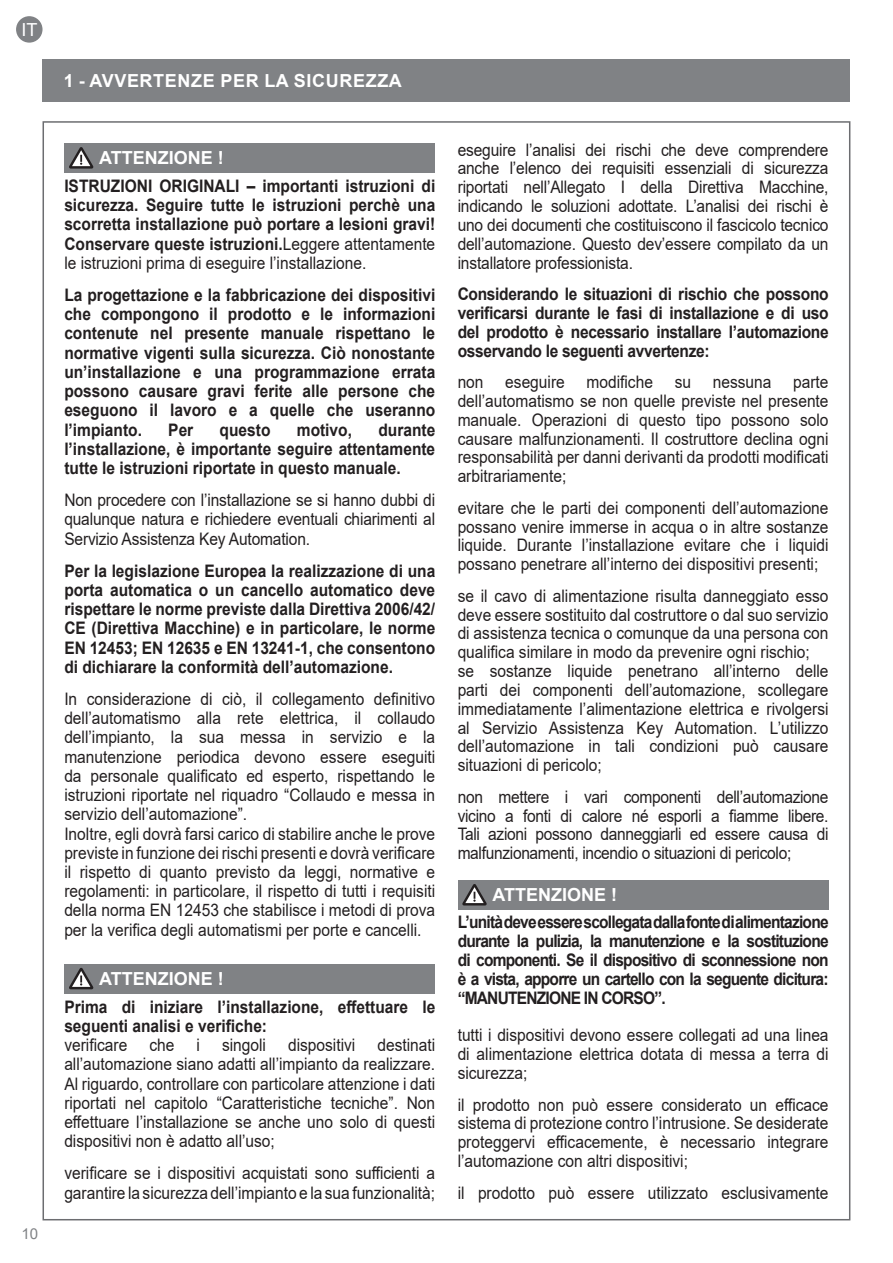
<style>
.page{position:relative;width:893px;height:1263px;background:#fff}
.page>*{position:absolute;margin:0;border:0;box-sizing:border-box;transform-origin:0 0}
.t1{font:700 18px "Arial";color:#fff}
.t2{font:700 18px "Arial";letter-spacing:.035em;color:#fff}
.t3{font:18px "Arial";color:#fff}
.t4{font:17.25px/18.8px "Arial";color:#231f20;text-align:justify;scale:.9 1}
.t5{font:700 17.25px/19.2px "Arial";color:#231f20;text-align:justify;scale:.9 1}
.t6{font:15px "Arial";color:#808285}
.s1{font-weight:400}
</style>
<div class="page">
<div style="left:16px;top:16px;width:27px;height:27px;background:#808285;border-radius:50%"></div>
<div style="left:43px;top:60px;width:807px;height:42px;background:#808285"></div>
<div style="left:64px;top:143px;width:371px;height:30px;background:#808285"></div>
<svg style="left:69px;top:147px;width:24px;height:22px"></svg>
<div style="left:64px;top:964px;width:371px;height:29px;background:#808285"></div>
<svg style="left:69px;top:968px;width:24px;height:21px"></svg>
<div style="left:458px;top:880px;width:371px;height:30px;background:#808285"></div>
<svg style="left:462px;top:884px;width:25px;height:21px"></svg>
<p class="t3" style="left:21px;top:17px;width:18px">IT</p>
<p class="t6" style="left:21px;top:1223px;width:18px">10</p>
<p class="t2" style="left:64px;top:68px;width:340px">1 - AVVERTENZE PER LA SICUREZZA</p>
<p class="t1" style="left:99px;top:145px;width:126px">ATTENZIONE !</p>
<p class="t5" style="left:64px;top:176px;width:414px">ISTRUZIONI ORIGINALI – importanti istruzioni di sicurezza. Seguire tutte le istruzioni perchè una scorretta installazione può portare a lesioni gravi!<br>Conservare queste istruzioni.<span class="s1">Leggere attentamente le istruzioni prima di eseguire l’installazione.</span></p>
<p class="t5" style="left:64px;top:285px;width:414px">La progettazione e la fabbricazione dei dispositivi che compongono il prodotto e le informazioni contenute nel presente manuale rispettano le normative vigenti sulla sicurezza. Ciò nonostante un’installazione e una programmazione errata possono causare gravi ferite alle persone che eseguono il lavoro e a quelle che useranno l’impianto.</p>
<p class="t5" style="left:64px;top:420px;width:414px;text-indent:314px">durante l’installazione, è importante seguire attentamente tutte le istruzioni riportate in questo manuale.</p>
<p class="t4" style="left:64px;top:490px;width:414px;line-height:19.2px">Non procedere con l’installazione se si hanno dubbi di qualunque natura e richiedere eventuali chiarimenti al Servizio Assistenza Key Automation.</p>
<p class="t5" style="left:64px;top:561px;width:414px">Per la legislazione Europea la realizzazione di una porta automatica o un cancello automatico deve rispettare le norme previste dalla Direttiva 2006/42/ CE (Direttiva Macchine) e in particolare, le norme EN 12453; EN 12635 e EN 13241-1, che consentono di dichiarare la conformità dell’automazione.</p>
<p class="t4" style="left:64px;top:689px;width:414px;line-height:19.2px">In considerazione di ciò, il collegamento definitivo dell’automatismo alla rete elettrica, il collaudo dell’impianto, la sua messa in servizio e la manutenzione periodica devono essere eseguiti da personale qualificato ed esperto, rispettando le istruzioni riportate nel riquadro “Collaudo e messa in servizio dell’automazione”.</p>
<p class="t4" style="left:64px;top:824px;width:414px;line-height:19.2px">Inoltre, egli dovrà farsi carico di stabilire anche le prove previste in funzione dei rischi presenti e dovrà verificare il rispetto di quanto previsto da leggi, normative e regolamenti: in particolare, il rispetto di tutti i requisiti della norma EN 12453 che stabilisce i metodi di prova per la verifica degli automatismi per porte e cancelli.</p>
<p class="t1" style="left:99px;top:966px;width:126px">ATTENZIONE !</p>
<p class="t5" style="left:64px;top:997px;width:414px">Prima di iniziare l’installazione, effettuare le seguenti analisi e verifiche:</p>
<p class="t4" style="left:64px;top:1036px;width:71px">verificare</p>
<p class="t4" style="left:149px;top:1036px;width:29px">che</p>
<p class="t4" style="left:196px;top:1036px;width:5px">i</p>
<p class="t4" style="left:222px;top:1036px;width:50px">singoli</p>
<p class="t4" style="left:288px;top:1036px;width:76px">dispositivi</p>
<p class="t5" style="left:168px;top:420px;width:29px">Per</p>
<p class="t5" style="left:220px;top:420px;width:58px">questo</p>
<p class="t5" style="left:297px;top:420px;width:63px">motivo,</p>
<p class="t4" style="left:64px;top:1035px;width:414px;line-height:19.2px;text-indent:313px">destinati all’automazione siano adatti all’impianto da realizzare.<br>Al riguardo, controllare con particolare attenzione i dati riportati nel capitolo “Caratteristiche tecniche”. Non effettuare l’installazione se anche uno solo di questi dispositivi non è adatto all’uso;</p>
<p class="t4" style="left:64px;top:1163px;width:414px;line-height:19.2px">verificare se i dispositivi acquistati sono sufficienti a garantire la sicurezza dell’impianto e la sua funzionalità;</p>
<p class="t4" style="left:458px;top:140px;width:414px">eseguire l’analisi dei rischi che deve comprendere anche l’elenco dei requisiti essenziali di sicurezza riportati nell’Allegato I della Direttiva Macchine, indicando le soluzioni adottate. L’analisi dei rischi è uno dei documenti che costituiscono il fascicolo tecnico dell’automazione. Questo dev’essere compilato da un installatore professionista.</p>
<p class="t5" style="left:458px;top:285px;width:414px;line-height:18.8px">Considerando le situazioni di rischio che possono verificarsi durante le fasi di installazione e di uso del prodotto è necessario installare l’automazione osservando le seguenti avvertenze:</p>
<p class="t4" style="left:458px;top:373px;width:30px">non</p>
<p class="t4" style="left:505px;top:373px;width:68px">eseguire</p>
<p class="t4" style="left:587px;top:373px;width:75px">modifiche</p>
<p class="t4" style="left:675px;top:373px;width:20px">su</p>
<p class="t4" style="left:713px;top:373px;width:67px">nessuna</p>
<p class="t4" style="left:458px;top:373px;width:414px;text-indent:335px">parte dell’automatismo se non quelle previste nel presente manuale. Operazioni di questo tipo possono solo causare malfunzionamenti. Il costruttore declina ogni responsabilità per danni derivanti da prodotti modificati arbitrariamente;</p>
<p class="t4" style="left:458px;top:498px;width:414px">evitare che le parti dei componenti dell’automazione possano venire immerse in acqua o in altre sostanze liquide. Durante l’installazione evitare che i liquidi possano penetrare all’interno dei dispositivi presenti;</p>
<p class="t4" style="left:458px;top:586px;width:414px">se il cavo di alimentazione risulta danneggiato esso deve essere sostituito dal costruttore o dal suo servizio di assistenza tecnica o comunque da una persona con qualifica similare in modo da prevenire ogni rischio;</p>
<p class="t4" style="left:458px;top:661px;width:414px">se sostanze liquide penetrano all’interno delle parti dei componenti dell’automazione, scollegare immediatamente l’alimentazione elettrica e rivolgersi al Servizio Assistenza Key Automation. L’utilizzo dell’automazione in tali condizioni può causare situazioni di pericolo;</p>
<p class="t4" style="left:458px;top:787px;width:414px">non mettere i vari componenti dell’automazione vicino a fonti di calore né esporli a fiamme libere.<br>Tali azioni possono danneggiarli ed essere causa di malfunzionamenti, incendio o situazioni di pericolo;</p>
<p class="t1" style="left:493px;top:882px;width:126px">ATTENZIONE !</p>
<p class="t5" style="left:458px;top:913px;width:414px;line-height:18.8px">L’unità deve essere scollegata dalla fonte di alimentazione durante la pulizia, la manutenzione e la sostituzione di componenti. Se il dispositivo di sconnessione non è a vista, apporre un cartello con la seguente dicitura: “MANUTENZIONE IN CORSO”.</p>
<p class="t4" style="left:458px;top:1026px;width:414px">tutti i dispositivi devono essere collegati ad una linea di alimentazione elettrica dotata di messa a terra di sicurezza;</p>
<p class="t4" style="left:458px;top:1095px;width:414px">il prodotto non può essere considerato un efficace sistema di protezione contro l’intrusione. Se desiderate proteggervi efficacemente, è necessario integrare l’automazione con altri dispositivi;</p>
<p class="t4" style="left:458px;top:1183px;width:414px">il prodotto può essere utilizzato esclusivamente</p>
</div>
